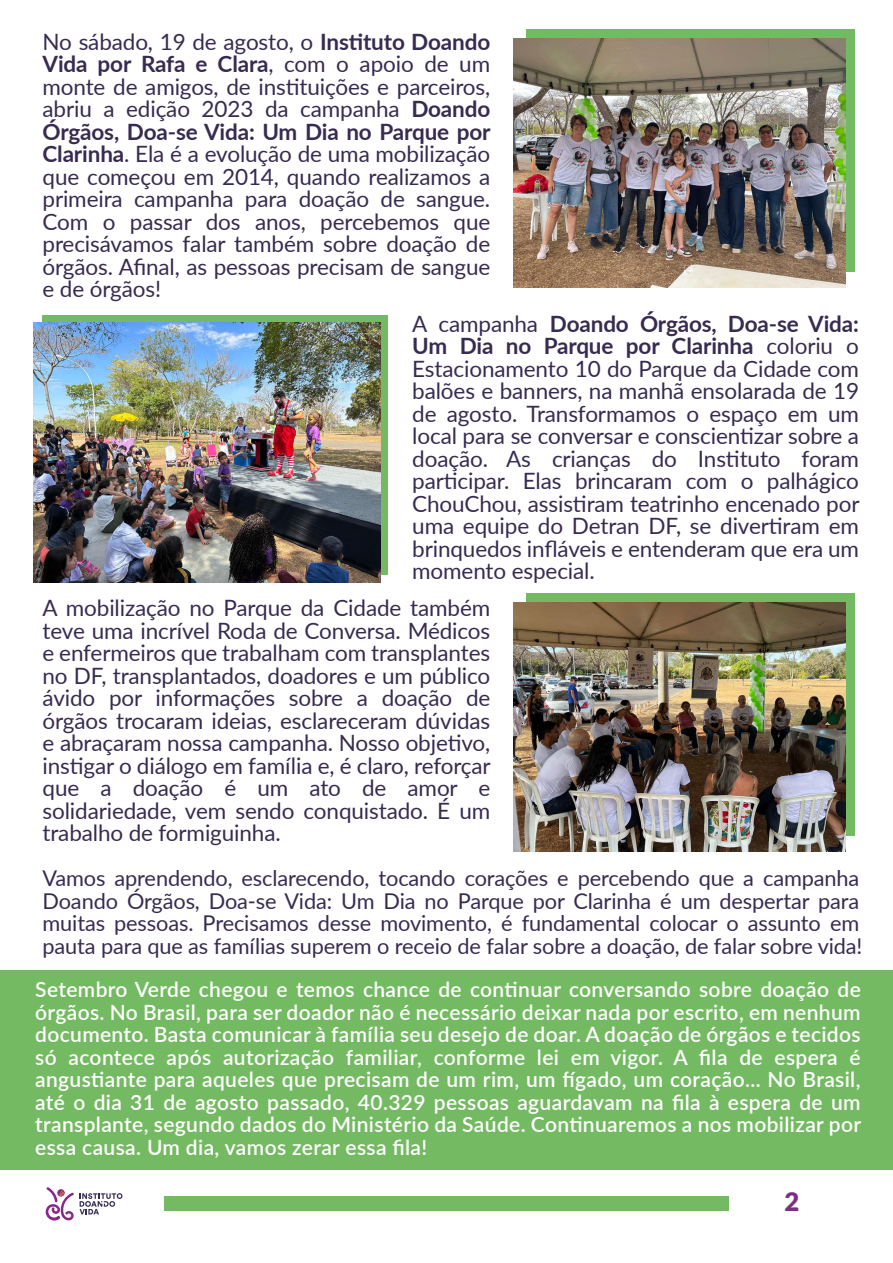
<style>
.page{position:relative;width:893px;height:1263px;background:#fff}
.page>*{position:absolute;margin:0;border:0;box-sizing:border-box;transform-origin:0 0}
.t1{font:900 25.65px "Lato";color:#7b2f82}
.t2{font:22.5px/22.5px "Lato";letter-spacing:-.005em;color:#382b51;text-align:justify}
.t3{font:21.75px/22.5px "Lato";letter-spacing:-.005em;color:#382b51}
.t4{font:600 21px/22.5px "Lato";letter-spacing:.015em;color:#fff;text-align:justify}
.s1{font-weight:700}
</style>
<div class="page">
<div style="left:526px;top:29px;width:329px;height:243px;background:#74ba62"></div>
<div style="left:42px;top:315px;width:346px;height:260px;background:#74ba62"></div>
<div style="left:0;top:970px;width:893px;height:199px;background:#74ba62"></div>
<svg style="left:80px;top:1193px;width:43px;height:21px"></svg>
<svg style="left:46px;top:1187px;width:28px;height:33px"></svg>
<div style="left:164px;top:1196px;width:565px;height:15px;background:#74ba62"></div>
<div style="left:526px;top:593px;width:329px;height:243px;background:#74ba62"></div>
<img style="left:513px;top:602px;width:332px;height:250px">
<img style="left:33px;top:323px;width:347px;height:260px">
<img style="left:513px;top:39px;width:332px;height:249px">
<p class="t2" style="left:43px;top:29px;width:450px">No sábado, 19 de agosto, o <span class="s1">Instituto Doando Vida por Rafa e Clara</span>, com o apoio de um monte de amigos, de instituições e parceiros, abriu a edição 2023 da campanha <span class="s1">Doando Órgãos, Doa-se Vida: Um Dia no Parque por Clarinha</span>. Ela é a evolução de uma mobilização que começou em 2014, quando realizamos a primeira campanha para doação de sangue.<br>Com o passar dos anos, percebemos que precisávamos falar também sobre doação de órgãos. Afinal, as pessoas precisam de sangue e de órgãos!</p>
<p class="t2" style="left:412px;top:311px;width:449px">A campanha <span class="s1">Doando Órgãos, Doa-se Vida:<br>Um Dia no Parque por Clarinha</span> coloriu o Estacionamento 10 do Parque da Cidade com balões e banners, na manhã ensolarada de 19 de agosto. Transformamos o espaço em um local para se conversar e conscientizar sobre a doação. As crianças do Instituto foram participar. Elas brincaram com o palhágico ChouChou, assistiram teatrinho encenado por uma equipe do Detran DF, se divertiram em brinquedos infláveis e entenderam que era um momento especial.</p>
<p class="t2" style="left:43px;top:596px;width:450px">A mobilização no Parque da Cidade também teve uma incrível Roda de Conversa. Médicos e enfermeiros que trabalham com transplantes no DF, transplantados, doadores e um público ávido por informações sobre a doação de órgãos trocaram ideias, esclareceram dúvidas e abraçaram nossa campanha. Nosso objetivo, instigar o diálogo em família e, é claro, reforçar que a doação é um ato de amor e solidariedade, vem sendo conquistado. É um trabalho de formiguinha.</p>
<p class="t3" style="left:43px;top:866px;width:821px">Vamos aprendendo, esclarecendo, tocando corações e percebendo que a campanha Doando Órgãos, Doa-se Vida: Um Dia no Parque por Clarinha é um despertar para muitas pessoas. Precisamos desse movimento, é fundamental colocar o assunto em pauta para que as famílias superem o receio de falar sobre a doação, de falar sobre vida!</p>
<p class="t4" style="left:35px;top:977px;width:827px">Setembro Verde chegou e temos chance de continuar conversando sobre doação de órgãos. No Brasil, para ser doador não é necessário deixar nada por escrito, em nenhum documento. Basta comunicar à família seu desejo de doar. A doação de órgãos e tecidos só acontece após autorização familiar, conforme lei em vigor. A fila de espera é angustiante para aqueles que precisam de um rim, um fígado, um coração... No Brasil, até o dia 31 de agosto passado, 40.329 pessoas aguardavam na fila à espera de um transplante, segundo dados do Ministério da Saúde. Continuaremos a nos mobilizar por essa causa. Um dia, vamos zerar essa fila!</p>
<p class="t1" style="left:785px;top:1182px;width:16px">2</p>
</div>
